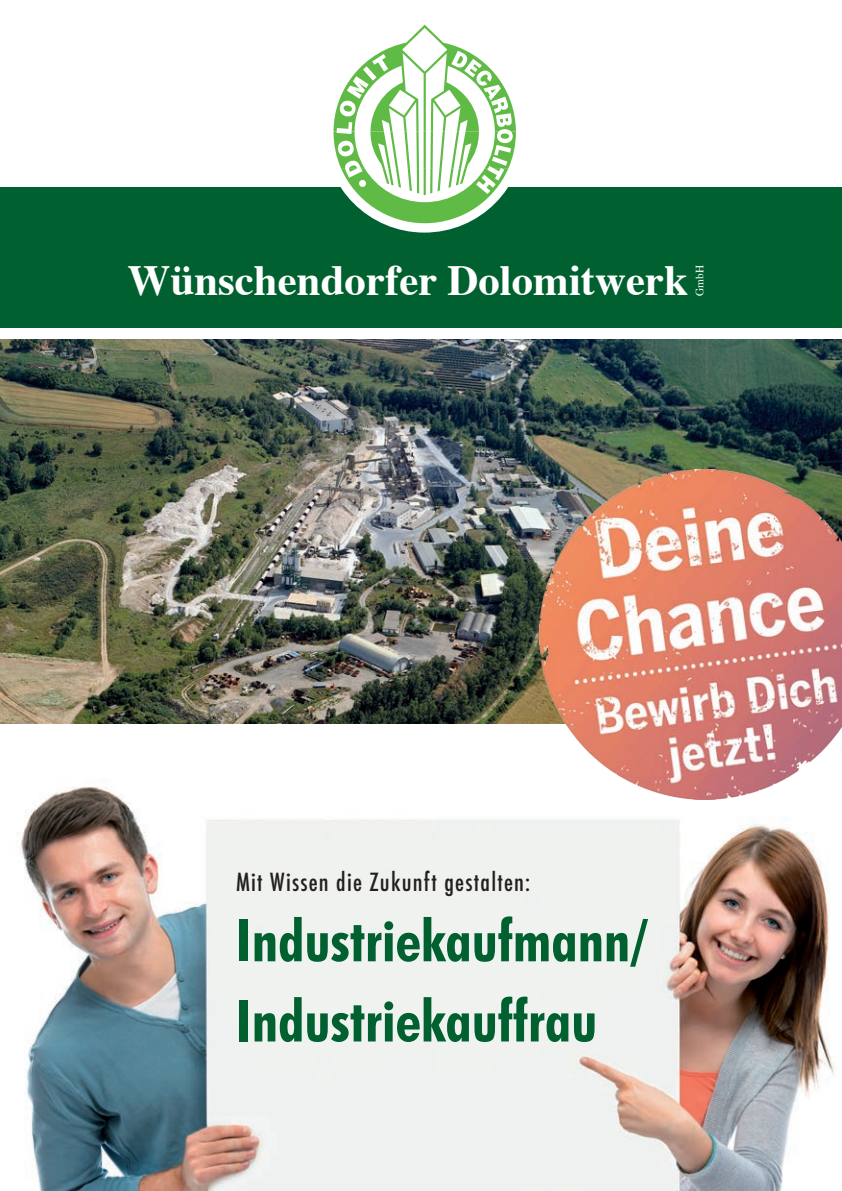
<style>
.page{position:relative;width:842px;height:1191px;background:#fff}
.page>*{position:absolute;margin:0;border:0;box-sizing:border-box;transform-origin:0 0}
.t1{font:700 condensed 58.6px "Futura BT";color:#006030}
.t2{font:700 43px "Times";color:#fff}
.t3{font:500 condensed 24.4px "Futura";letter-spacing:.05em;color:#231f20}
.t4{font:11.2px "Times";color:#fff}
</style>
<div class="page">
<div style="left:0;top:187px;width:842px;height:141px;background:#006030"></div>
<img style="left:0;top:339px;width:842px;height:384px">
<img style="left:436px;top:799px;width:399px;height:392px">
<img style="left:21px;top:786px;width:415px;height:405px">
<img style="left:540px;top:469px;width:302px;height:330px">
<div style="left:324px;top:32px;width:200px;height:201px;background:#fff;border-radius:50%"></div>
<svg style="left:333px;top:25px;width:183px;height:198px"></svg>
<p class="t2" style="left:128px;top:239px;width:562px">Wünschendorfer Dolomitwerk</p>
<p class="t4" style="left:689px;top:296px;width:32px;rotate:-90deg">GmbH</p>
<p class="t3" style="left:236px;top:866px;width:296px">Mit Wissen die Zukunft gestalten:</p>
<p class="t1" style="left:236px;top:905px;width:413px">Industriekaufmann/</p>
<p class="t1" style="left:236px;top:985px;width:363px">Industriekauffrau</p>
</div>
